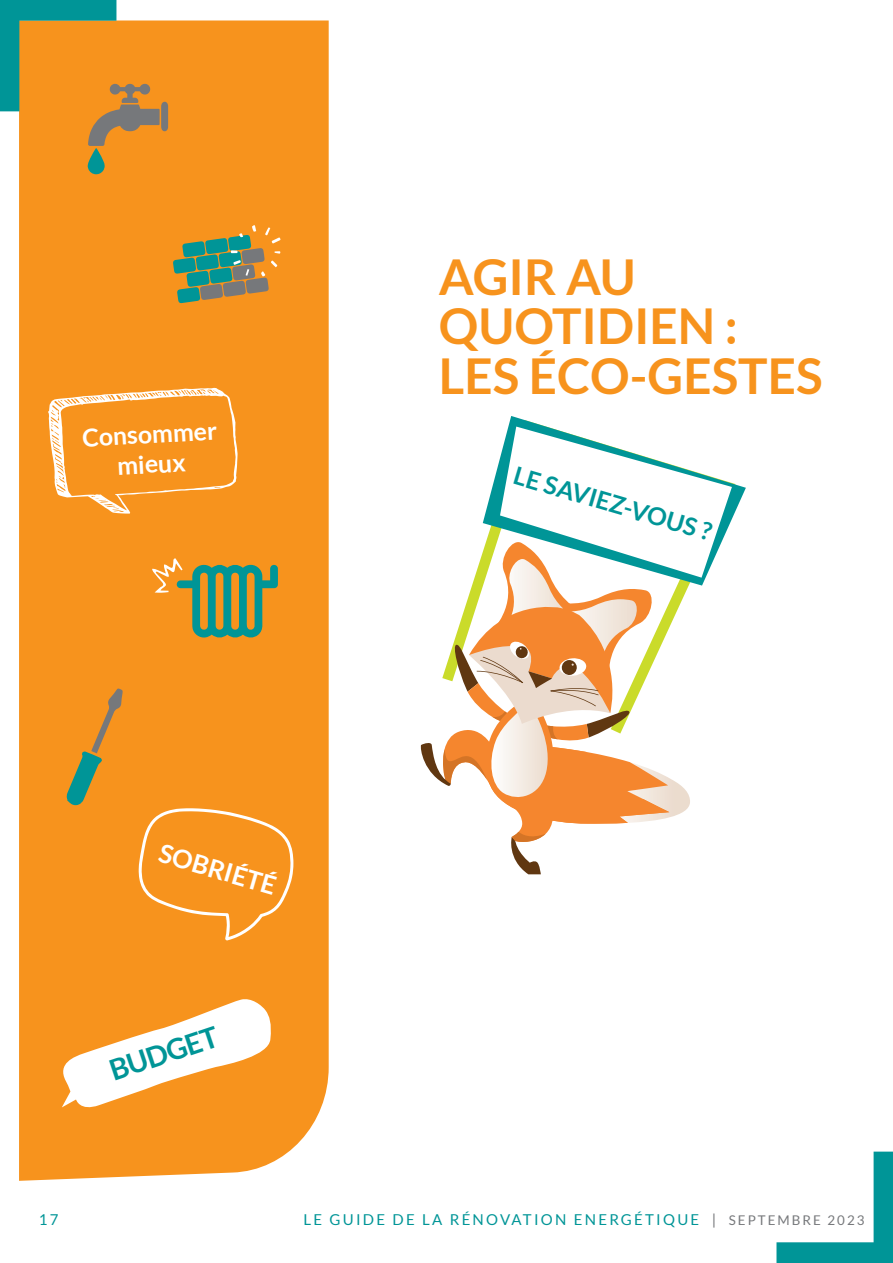
<style>
.page{position:relative;width:893px;height:1263px;background:#fff}
.page>*{position:absolute;margin:0;border:0;box-sizing:border-box;transform-origin:0 0}
.t1{font:700 49.5px/49.5px "Lato";color:#f7931d}
.t2{font:700 28.95px "Lato";color:#009597}
.t3{font:700 25.8px "Lato";color:#fff}
.t4{font:700 24.9px/29.8px "Lato";color:#fff;text-align:center}
.t5{font:700 24.75px "Lato";color:#009597}
.t6{font:15px "Lato";letter-spacing:.15em;color:#009597}
.s1{color:#76787b}
.s2{font-size:13.35px;color:#76787b}
</style>
<div class="page">
<div style="left:19px;top:20px;width:310px;height:1161px;background:#f7931d"></div>
<svg style="left:420px;top:416px;width:326px;height:458px"></svg>
<svg style="left:173px;top:225px;width:108px;height:78px"></svg>
<svg style="left:139px;top:808px;width:154px;height:133px"></svg>
<svg style="left:56px;top:997px;width:216px;height:115px"></svg>
<svg style="left:48px;top:388px;width:190px;height:126px"></svg>
<svg style="left:152px;top:558px;width:126px;height:80px"></svg>
<svg style="left:66px;top:688px;width:57px;height:119px"></svg>
<svg style="left:0;top:0;width:168px;height:174px"></svg>
<svg style="left:776px;top:1151px;width:117px;height:112px"></svg>
<h3 class="t4" style="left:81px;top:422px;width:137px;rotate:-3deg">Consommer mieux</h3>
<h3 class="t3" style="left:164px;top:838px;width:122px;rotate:16deg">SOBRIÉTÉ</h3>
<h2 class="t2" style="left:105px;top:1055px;width:114px;rotate:-19deg">BUDGET</h2>
<h1 class="t1" style="left:439px;top:251px;width:385px">AGIR AU<br>QUOTIDIEN :<br>LES ÉCO-GESTES</h1>
<h3 class="t5" style="left:518px;top:461px;width:207px;rotate:16deg">LE SAVIEZ-VOUS ?</h3>
<p class="t6" style="left:39px;top:1211px;width:21px">17</p>
<p class="t6" style="left:303px;top:1211px;width:562px">LE GUIDE DE LA RÉNOVATION ENERGÉTIQUE <span class="s1">|</span> <span class="s2">SEPTEMBRE 2023</span></p>
</div>
